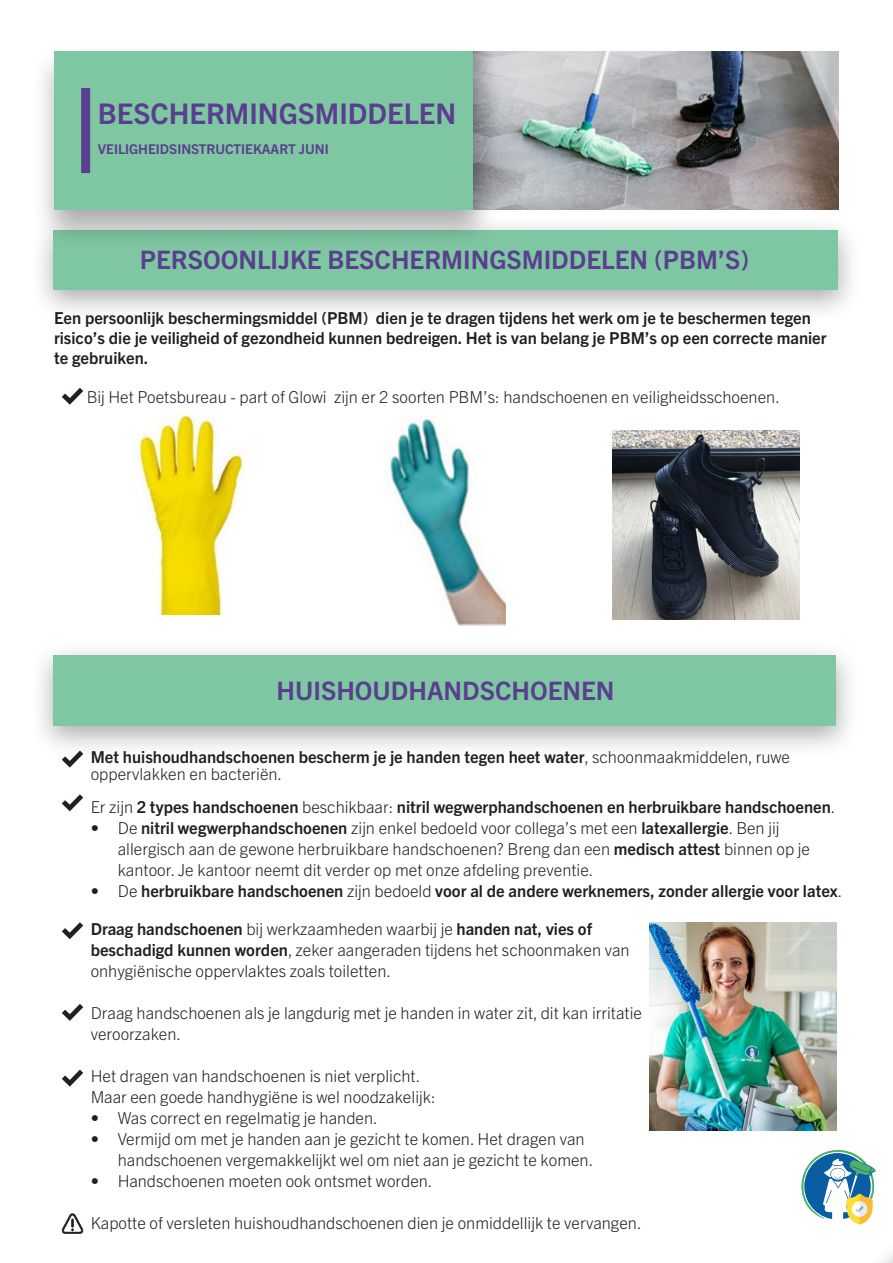
<style>
.page{position:relative;width:893px;height:1263px;background:#fff}
.page>*{position:absolute;margin:0;border:0;box-sizing:border-box;transform-origin:0 0}
.t1{font:700 28.5px "Trade Gothic Next LT Pro";color:#593f8e}
.t2{font:700 25.5px "Trade Gothic Next LT Pro";color:#593f8e}
.t3{font:300 16.5px/21px "Trade Gothic Next LT Pro";color:#231f20}
.t4{font:700 16.5px/19.8px "Trade Gothic Next LT Pro";color:#231f20}
.t5{font:700 13.5px "Trade Gothic Next LT Pro";color:#593f8e}
.s1{font-weight:300}
.s2{font-weight:700}
</style>
<div class="page">
<div style="left:30px;top:215px;width:832px;height:107px;background:#231f20;opacity:.38"></div>
<div style="left:53px;top:230px;width:785px;height:60px;background:#7fc7a2"></div>
<svg style="left:692px;top:969px;width:201px;height:294px"></svg>
<img style="left:499px;top:51px;width:340px;height:159px">
<div style="left:32px;top:44px;width:467px;height:206px;background:#231f20;opacity:.38"></div>
<div style="left:54px;top:51px;width:419px;height:159px;background:#7fc7a2"></div>
<div style="left:81px;top:88px;width:9px;height:85px;background:#593f8e"></div>
<svg style="left:62px;top:388px;width:21px;height:17px"></svg>
<img style="left:612px;top:431px;width:187px;height:188px">
<div style="left:30px;top:640px;width:830px;height:118px;background:#231f20;opacity:.38"></div>
<div style="left:53px;top:655px;width:783px;height:71px;background:#7fc7a2"></div>
<img style="left:390px;top:418px;width:115px;height:208px">
<svg style="left:801px;top:1148px;width:75px;height:76px"></svg>
<img style="left:137px;top:416px;width:107px;height:199px">
<svg style="left:62px;top:1213px;width:21px;height:21px"></svg>
<svg style="left:62px;top:750px;width:21px;height:17px"></svg>
<svg style="left:62px;top:794px;width:21px;height:17px"></svg>
<svg style="left:62px;top:922px;width:21px;height:17px"></svg>
<svg style="left:62px;top:1004px;width:21px;height:17px"></svg>
<svg style="left:62px;top:1069px;width:21px;height:17px"></svg>
<img style="left:649px;top:922px;width:187px;height:208px">
<p class="t1" style="left:98px;top:94px;width:360px">BESCHERMINGSMIDDELEN</p>
<p class="t5" style="left:98px;top:140px;width:232px">VEILIGHEIDSINSTRUCTIEKAART JUNI</p>
<p class="t2" style="left:140px;top:242px;width:611px">PERSOONLIJKE BESCHERMINGSMIDDELEN (PBM’S)</p>
<p class="t4" style="left:54px;top:307px;width:774px">Een persoonlijk beschermingsmiddel (PBM) dien je te dragen tijdens het werk om je te beschermen tegen risico’s die je veiligheid of gezondheid kunnen bedreigen. Het is van belang je PBM’s op een correcte manier te gebruiken.</p>
<p class="t3" style="left:87px;top:385px;width:695px">Bij Het Poetsbureau - part of Glowi zijn er 2 soorten PBM’s: handschoenen en veiligheidsschoenen.</p>
<p class="t2" style="left:277px;top:673px;width:339px">HUISHOUDHANDSCHOENEN</p>
<p class="t4" style="left:91px;top:748px;width:701px;line-height:16.5px">Met huishoudhandschoenen bescherm je je handen tegen heet water<span class="s1">, schoonmaakmiddelen, ruwe oppervlakken en bacteriën.</span></p>
<p class="t4" style="left:91px;top:796px;width:746px"><span class="s1">Er zijn</span> 2 types handschoenen <span class="s1">beschikbaar:</span> nitril wegwerphandschoenen en herbruikbare handschoenen<span class="s1">.</span></p>
<p class="t3" style="left:118px;top:816px;width:694px;text-indent:-27px">• De <span class="s2">nitril wegwerphandschoenen</span> zijn enkel bedoeld voor collega’s met een <span class="s2">latexallergie</span>. Ben jij allergisch aan de gewone herbruikbare handschoenen? Breng dan een <span class="s2">medisch attest</span> binnen op je kantoor. Je kantoor neemt dit verder op met onze afdeling preventie.</p>
<p class="t4" style="left:91px;top:880px;width:753px"><span class="s1">• De</span> herbruikbare handschoenen <span class="s1">zijn bedoeld</span> voor al de andere werknemers, zonder allergie voor latex<span class="s1">.</span></p>
<p class="t3" style="left:91px;top:917px;width:540px"><span class="s2">Draag handschoenen</span> bij werkzaamheden waarbij je <span class="s2">handen nat, vies of beschadigd kunnen worden</span>, zeker aangeraden tijdens het schoonmaken van onhygiënische oppervlaktes zoals toiletten.</p>
<p class="t3" style="left:91px;top:1001px;width:553px">Draag handschoenen als je langdurig met je handen in water zit, dit kan irritatie veroorzaken.</p>
<p class="t3" style="left:91px;top:1064px;width:331px">Het dragen van handschoenen is niet verplicht.</p>
<p class="t3" style="left:91px;top:1085px;width:346px">Maar een goede handhygiëne is wel noodzakelijk:</p>
<p class="t3" style="left:91px;top:1106px;width:289px">• Was correct en regelmatig je handen.</p>
<p class="t3" style="left:118px;top:1127px;width:477px;text-indent:-27px">• Vermijd om met je handen aan je gezicht te komen. Het dragen van handschoenen vergemakkelijkt wel om niet aan je gezicht te komen.</p>
<p class="t3" style="left:91px;top:1169px;width:343px">• Handschoenen moeten ook ontsmet worden.</p>
<p class="t3" style="left:91px;top:1211px;width:552px">Kapotte of versleten huishoudhandschoenen dien je onmiddellijk te vervangen.</p>
</div>
